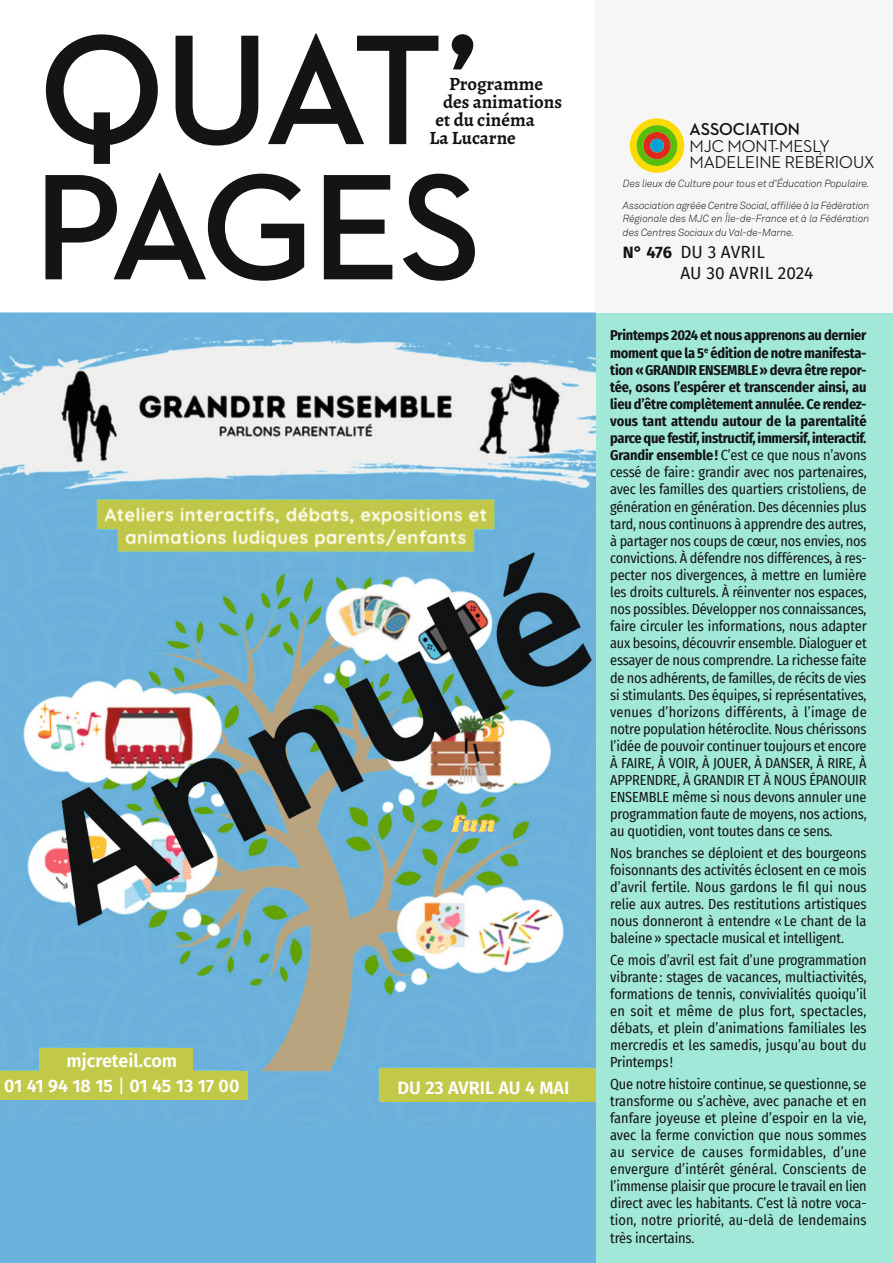
<style>
.page{position:relative;width:893px;height:1263px;background:#fff}
.page>*{position:absolute;margin:0;border:0;box-sizing:border-box;transform-origin:0 0}
.t1{font:159.45px "Neutraface 2 Disp PS Bold LF";color:#131413}
.t2{font:153.3px "Neutraface 2 Disp PS Bold LF";letter-spacing:-.025em;color:#131413}
.CINEMA_BASE_FiraSans{font:700 18.75px "Alegreya";color:#131413}
.CINEMA_BASE_FiraSans-2{font:600 18px "Fira Sans";color:#fff}
.t3{font:500 17.55px/16.5px "Neutraface 2 Disp";color:#131413}
.t4{font:17.25px/20.7px "Fira Sans";letter-spacing:.005em;color:#131413}
.EDITO{font:14.25px/17.1px "Fira Sans Condensed";letter-spacing:-.01em;color:#131413;text-align:justify}
.t5{font:italic 300 10.2px/13.5px "Akkurat";letter-spacing:-.01em;color:#131413;text-align:justify}
.s1{font-weight:700}
.s2{font-weight:700;font-size:16.5px}
.s3{font-weight:400}
</style>
<div class="page">
<div style="left:595px;top:313px;width:298px;height:950px;background:#a1e8d9"></div>
<div style="left:595px;top:0;width:298px;height:313px;background:#f6f6f6"></div>
<svg style="left:630px;top:118px;width:54px;height:55px"></svg>
<div style="left:0;top:1125px;width:596px;height:138px;background:#6bb2dc"></div>
<img style="left:0;top:313px;width:595px;height:812px">
<div style="left:39px;top:1048px;width:153px;height:25px;background:#c2c949"></div>
<div style="left:0;top:1071px;width:247px;height:28px;background:#c2c949"></div>
<div style="left:379px;top:1068px;width:216px;height:34px;background:#c2c949"></div>
<p class="t1" style="left:39px;top:1px;width:442px">QUAT’</p>
<p class="CINEMA_BASE_FiraSans" style="left:449px;top:70px;width:96px">Programme</p>
<p class="CINEMA_BASE_FiraSans" style="left:443px;top:88px;width:121px">des animations</p>
<p class="CINEMA_BASE_FiraSans" style="left:436px;top:106px;width:101px">et du cinéma</p>
<p class="CINEMA_BASE_FiraSans" style="left:430px;top:124px;width:88px">La Lucarne</p>
<p class="t3" style="left:689px;top:121px;width:187px"><span class="s1">ASSOCIATION<br></span>MJC MONT-MESLY<br>MADELEINE REBÉRIOUX</p>
<p class="t5" style="left:623px;top:176px;width:248px">Des lieux de Culture pour tous et d’Éducation Populaire.</p>
<p class="t5" style="left:623px;top:198px;width:248px">Association agréée Centre Social, affiliée à la Fédération Régionale des MJC en Île-de-France et à la Fédération des Centres Sociaux du Val-de-Marne.</p>
<p class="t2" style="left:34px;top:141px;width:448px">PAGES</p>
<p class="t4" style="left:680px;top:241px;width:134px;text-indent:-57px"><span class="s2">N° 476</span> DU 3 AVRIL<br>AU 30 AVRIL 2024</p>
<p class="CINEMA_BASE_FiraSans-2" style="left:67px;top:1046px;width:112px">mjcreteil.com</p>
<p class="CINEMA_BASE_FiraSans-2" style="left:4px;top:1070px;width:237px">01 41 94 18 15 <span class="s3">|</span> 01 45 13 17 00</p>
<p class="CINEMA_BASE_FiraSans-2" style="left:398px;top:1072px;width:173px">DU 23 AVRIL AU 4 MAI</p>
<p class="EDITO" style="left:610px;top:327px;width:258px"><span class="s1">Printemps 2024 et nous apprenons au dernier moment que la 5</span><sup>e</sup> <span class="s1">édition de notre manifesta&shy;tion «GRANDIR ENSEMBLE» devra être repor&shy;tée, osons l’espérer et transcender ainsi, au lieu d’être complètement annulée. Ce rendez&shy;vous tant attendu autour de la parentalité parce que festif, instructif, immersif, interactif.<br>Grandir ensemble!</span> C’est ce que nous n’avons cessé de faire: grandir avec nos partenaires, avec les familles des quartiers cristoliens, de génération en génération. Des décennies plus tard, nous continuons à apprendre des autres, à partager nos coups de cœur, nos envies, nos convictions. À défendre nos différences, à res&shy;pecter nos divergences, à mettre en lumière les droits culturels. À réinventer nos espaces, nos possibles. Développer nos connaissances, faire circuler les informations, nous adapter aux besoins, découvrir ensemble. Dialoguer et essayer de nous comprendre. La richesse faite de nos adhérents, de familles, de récits de vies si stimulants. Des équipes, si représentatives, venues d’horizons différents, à l’image de notre population hétéroclite. Nous chérissons l’idée de pouvoir continuer toujours et encore À FAIRE, À VOIR, À JOUER, À DANSER, À RIRE, À APPRENDRE, À GRANDIR ET À NOUS ÉPANOUIR ENSEMBLE même si nous devons annuler une programmation faute de moyens, nos actions, au quotidien, vont toutes dans ce sens.</p>
<p class="EDITO" style="left:610px;top:844px;width:258px">Nos branches se déploient et des bourgeons foisonnants des activités éclosent en ce mois d’avril fertile. Nous gardons le fil qui nous relie aux autres. Des restitutions artistiques nous donneront à entendre «Le chant de la baleine» spectacle musical et intelligent.</p>
<p class="EDITO" style="left:610px;top:951px;width:258px">Ce mois d’avril est fait d’une programmation vibrante: stages de vacances, multiactivités, formations de tennis, convivialités quoiqu’il en soit et même de plus fort, spectacles, débats, et plein d’animations familiales les mercredis et les samedis, jusqu’au bout du Printemps!</p>
<p class="EDITO" style="left:610px;top:1075px;width:258px">Que notre histoire continue, se questionne, se transforme ou s’achève, avec panache et en fanfare joyeuse et pleine d’espoir en la vie, avec la ferme conviction que nous sommes au service de causes formidables, d’une envergure d’intérêt général. Conscients de l’immense plaisir que procure le travail en lien direct avec les habitants. C’est là notre voca&shy;tion, notre priorité, au-delà de lendemains très incertains.</p>
</div>
